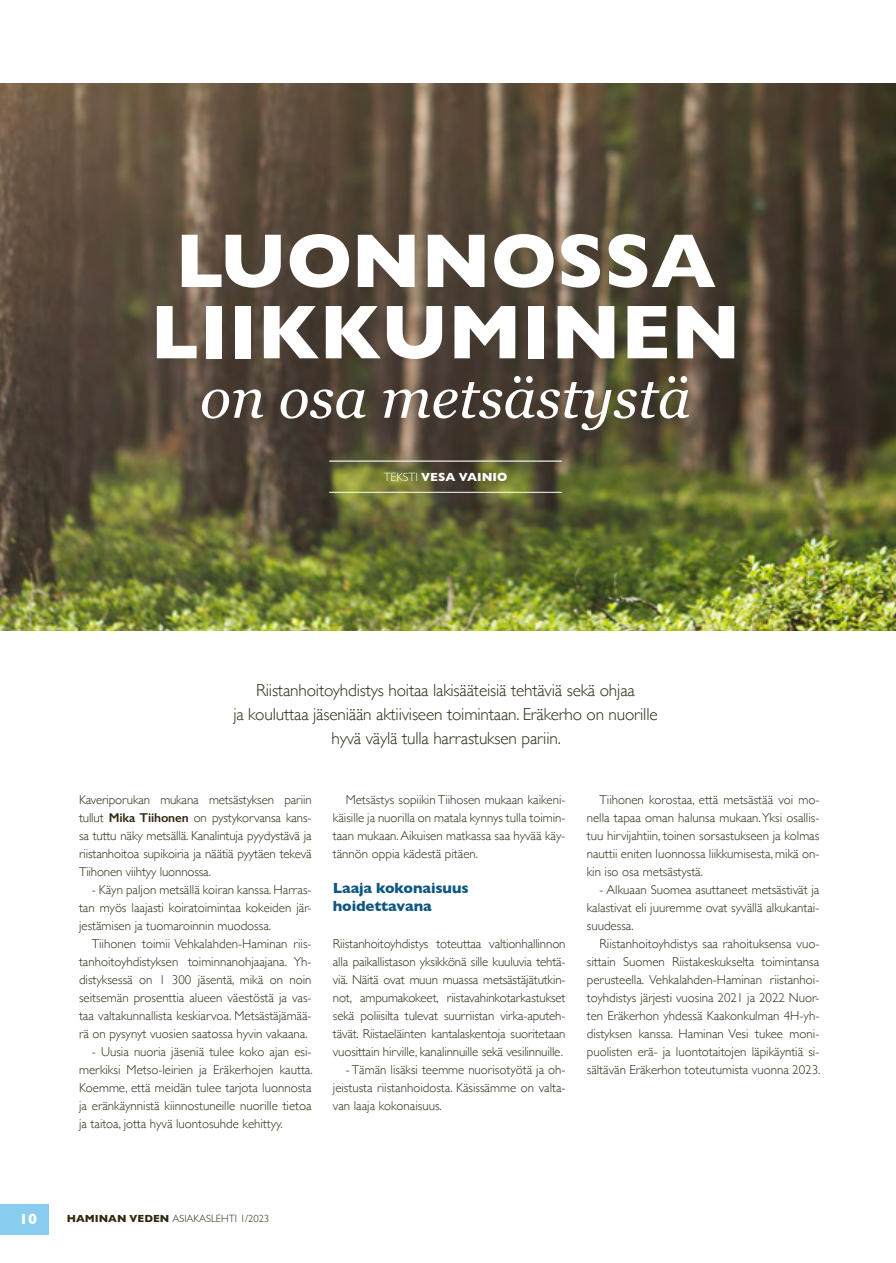
<style>
.page{position:relative;width:896px;height:1263px;background:#fff}
.page>*{position:absolute;margin:0;border:0;box-sizing:border-box;transform-origin:0 0}
.t1{font:700 77.25px/71.2px "Gill Sans";color:#fff;text-align:center}
.t2{font:italic 57.45px "Georgia";color:#fff}
.t3{font:300 17.25px/24px "Gill Sans";letter-spacing:-.01em;color:#2f2912;text-align:center}
.t4{font:700 15px/17.2px "Gill Sans";letter-spacing:-.01em;color:#0e5783}
.t5{font:700 15px "Gill Sans";color:#fff}
.t6{font:300 12.9px/18px "Gill Sans";color:#2f2912;text-align:justify}
.t7{font:700 12px "Gill Sans";color:#fff}
.t8{font:300 10.5px "Gill Sans";color:#2f2912}
.s1{font-weight:300}
.s2{font-weight:600}
.s3{font-weight:700}
</style>
<div class="page">
<div style="left:0;top:1204px;width:49px;height:30px;background:#88cdef"></div>
<img style="left:0;top:84px;width:895px;height:546px">
<hr style="left:329px;top:460px;width:232px;height:2px;background:#fff">
<hr style="left:329px;top:492px;width:232px;height:1px;background:#fff">
<h1 class="t1" style="left:150px;top:224px;width:592px">LUONNOSSA<br>LIIKKUMINEN</h1>
<h2 class="t2" style="left:200px;top:365px;width:492px">on osa metsästystä</h2>
<p class="t7" style="left:383px;top:467px;width:125px"><span class="s1">TEKSTI</span> VESA VAINIO</p>
<h3 class="t3" style="left:233px;top:677px;width:426px">Riistanhoitoyhdistys hoitaa lakisääteisiä tehtäviä sekä ohjaa<br>ja kouluttaa jäseniään aktiiviseen toimintaan. Eräkerho on nuorille hyvä väylä tulla harrastuksen pariin.</h3>
<p class="t6" style="left:79px;top:790px;width:234px">Kaveriporukan mukana metsästyksen pariin tullut <span class="s2">Mika Tiihonen</span> on pystykorvansa kans&shy;sa tuttu näky metsällä. Kanalintuja pyydystävä ja riistanhoitoa supikoiria ja näätiä pyytäen tekevä Tiihonen viihtyy luonnossa.</p>
<p class="t6" style="left:79px;top:880px;width:234px;text-indent:13px">- Käyn paljon metsällä koiran kanssa. Harras&shy;tan myös laajasti koiratoimintaa kokeiden jär&shy;jestämisen ja tuomaroinnin muodossa.</p>
<p class="t6" style="left:79px;top:934px;width:234px;text-indent:13px">Tiihonen toimii Vehkalahden-Haminan riis&shy;tanhoitoyhdistyksen toiminnanohjaajana. Yh&shy;distyksessä on 1 300 jäsentä, mikä on noin seitsemän prosenttia alueen väestöstä ja vas&shy;taa valtakunnallista keskiarvoa. Metsästäjämää&shy;rä on pysynyt vuosien saatossa hyvin vakaana.</p>
<p class="t6" style="left:79px;top:1042px;width:235px;text-indent:13px">- Uusia nuoria jäseniä tulee koko ajan esi&shy;merkiksi Metso-leirien ja Eräkerhojen kautta.<br>Koemme, että meidän tulee tarjota luonnosta ja eränkäynnistä kiinnostuneille nuorille tietoa ja taitoa, jotta hyvä luontosuhde kehittyy.</p>
<p class="t6" style="left:333px;top:790px;width:234px;text-indent:13px">Metsästys sopiikin Tiihosen mukaan kaikeni&shy;käisille ja nuorilla on matala kynnys tulla toimin&shy;taan mukaan. Aikuisen matkassa saa hyvää käy&shy;tännön oppia kädestä pitäen.</p>
<p class="t4" style="left:333px;top:879px;width:137px">Laaja kokonaisuus hoidettavana</p>
<p class="t6" style="left:333px;top:934px;width:234px">Riistanhoitoyhdistys toteuttaa valtionhallinnon alla paikallistason yksikkönä sille kuuluvia tehtä&shy;viä. Näitä ovat muun muassa metsästäjätutkin&shy;not, ampumakokeet, riistavahinkotarkastukset sekä poliisilta tulevat suurriistan virka-aputeh&shy;tävät. Riistaeläinten kantalaskentoja suoritetaan vuosittain hirville, kanalinnuille sekä vesilinnuille.</p>
<p class="t6" style="left:333px;top:1060px;width:234px;text-indent:13px">- Tämän lisäksi teemme nuorisotyötä ja oh&shy;jeistusta riistanhoidosta. Käsissämme on valta&shy;van laaja kokonaisuus.</p>
<p class="t6" style="left:586px;top:790px;width:234px;text-indent:13px">Tiihonen korostaa, että metsästää voi mo&shy;nella tapaa oman halunsa mukaan. Yksi osallis&shy;tuu hirvijahtiin, toinen sorsastukseen ja kolmas nauttii eniten luonnossa liikkumisesta, mikä on&shy;kin iso osa metsästystä.</p>
<p class="t6" style="left:586px;top:880px;width:234px;text-indent:13px">- Alkuaan Suomea asuttaneet metsästivät ja kalastivat eli juuremme ovat syvällä alkukantai&shy;suudessa.</p>
<p class="t6" style="left:586px;top:934px;width:235px;text-indent:13px">Riistanhoitoyhdistys saa rahoituksensa vuo&shy;sittain Suomen Riistakeskukselta toimintansa perusteella. Vehkalahden-Haminan riistanhoi&shy;toyhdistys järjesti vuosina 2021 ja 2022 Nuor&shy;ten Eräkerhon yhdessä Kaakonkulman 4H-yh&shy;distyksen kanssa. Haminan Vesi tukee moni&shy;puolisten erä- ja luontotaitojen läpikäyntiä si&shy;sältävän Eräkerhon toteutumista vuonna 2023.</p>
<p class="t5" style="left:19px;top:1206px;width:19px">10</p>
<p class="t8" style="left:67px;top:1210px;width:204px"><span class="s3">HAMINAN VEDEN</span> ASIAKASLEHTI 1/2023</p>
</div>
